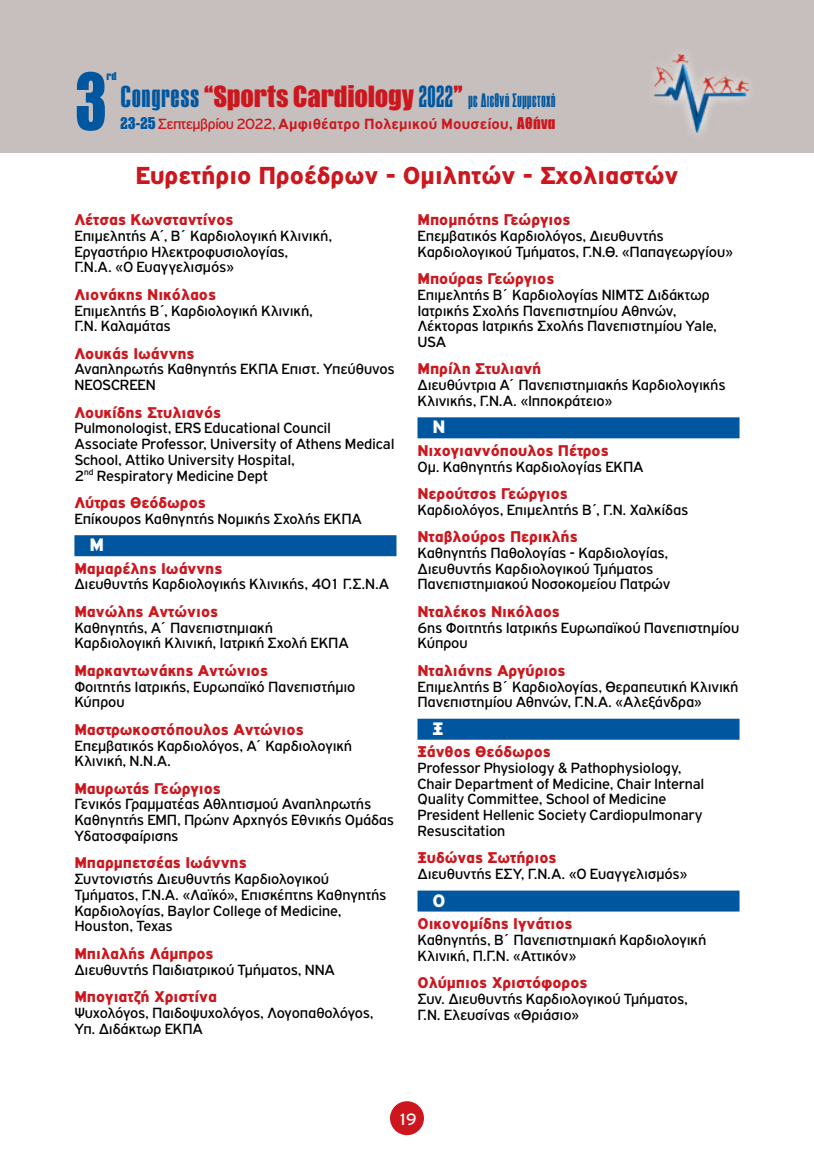
<style>
.page{position:relative;width:814px;height:1166px;background:#fff}
.page>*{position:absolute;margin:0;border:0;box-sizing:border-box;transform-origin:0 0}
.t1{font:900 76.48px "PF Fusion Sans";color:#0057a0;scale:.85 1}
.t2{font:900 28.35px "PF Fusion Sans";letter-spacing:-.01em;color:#cc171e}
.t3{font:900 26.25px "PF Highway Gothic";color:#cc171e}
.t4{font:900 19.25px "PF Highway Gothic";color:#fff}
.t5{font:300 18.2px "PF Fusion Sans";letter-spacing:.01em;color:#0057a0}
.t6{font:17.5px "PF Highway Gothic";color:#fff}
.t7{font:900 16.62px "PF Highway Gothic";color:#cc171e}
.t8{font:15.75px/15.8px "PF Highway Gothic";letter-spacing:-.01em;color:#000}
.t9{font:700 15.75px "PF Highway Gothic";letter-spacing:.015em;color:#cc171e}
.t10{font:900 10.5px "PF Fusion Sans";color:#0057a0}
.s1{font-weight:300;font-size:28.18px;color:#0057a0}
.s2{font-weight:300;color:#0057a0}
.s3{font-family:"PF Fusion Sans";font-weight:900;color:#0057a0}
.s4{font-weight:400}
.s5{font-family:"PF Fusion Sans";font-weight:900}
</style>
<div class="page">
<div style="left:0;top:0;width:814px;height:152px;background:#c6bfbd"></div>
<div style="left:390px;top:1101px;width:34px;height:34px;background:#cc171e;border-radius:50%"></div>
<img style="left:553px;top:53px;width:245px;height:100px">
<div style="left:74px;top:535px;width:322px;height:21px;background:#0057a0"></div>
<div style="left:417px;top:417px;width:322px;height:21px;background:#0057a0"></div>
<div style="left:417px;top:719px;width:322px;height:21px;background:#0057a0"></div>
<div style="left:417px;top:890px;width:322px;height:21px;background:#0057a0"></div>
<h1 class="t1" style="left:74px;top:54px;width:40px">3</h1>
<p class="t10" style="left:106px;top:69px;width:11px">rd</p>
<h2 class="t2" style="left:120px;top:79px;width:344px"><span class="s1">CONGRESS</span>“Sports Cardiology <span class="s2">2022</span>”</h2>
<p class="t9" style="left:120px;top:115px;width:437px"><span class="s3">23-25</span> <span class="s4">Σεπτεμβρίου 2022,</span> Αμφιθέατρο Πολεμικού Μουσείου, <span class="s5">Αθήνα</span></p>
<p class="t5" style="left:468px;top:90px;width:89px">ΜΕ ΔΙΕΘΝΉ ΣΥΜΜΕΤΟΧΉ</p>
<h3 class="t3" style="left:136px;top:160px;width:544px">Ευρετήριο Προέδρων - Ομιλητών - Σχολιαστών</h3>
<p class="t7" style="left:74px;top:210px;width:161px">Λέτσας Κωνσταντίνος</p>
<p class="t8" style="left:74px;top:228px;width:259px">Επιμελητής Α΄, Β΄ Καρδιολογική Κλινική,<br>Εργαστήριο Ηλεκτροφυσιολογίας,<br>Γ.Ν.Α. «Ο Ευαγγελισμός»</p>
<p class="t7" style="left:74px;top:285px;width:143px">Λιονάκης Νικόλαος</p>
<p class="t8" style="left:74px;top:302px;width:240px">Επιμελητής Β΄, Καρδιολογική Κλινική,<br>Γ.Ν. Καλαμάτας</p>
<p class="t7" style="left:74px;top:344px;width:122px">Λουκάς Ιωάννης</p>
<p class="t8" style="left:74px;top:361px;width:322px">Αναπληρωτής Καθηγητής ΕΚΠΑ Επιστ. Υπεύθυνος<br>NEOSCREEN</p>
<p class="t7" style="left:74px;top:403px;width:148px">Λουκίδης Στυλιανός</p>
<p class="t8" style="left:74px;top:420px;width:321px">Pulmonologist, ERS Educational Council Associate Professor, University of Athens Medical School, Attiko University Hospital,<br>2<sup>nd</sup> Respiratory Medicine Dept</p>
<p class="t7" style="left:74px;top:493px;width:133px">Λύτρας Θεόδωρος</p>
<p class="t8" style="left:74px;top:511px;width:289px">Επίκουρος Καθηγητής Νομικής Σχολής ΕΚΠΑ</p>
<p class="t4" style="left:89px;top:534px;width:16px">Μ</p>
<p class="t7" style="left:74px;top:559px;width:149px">Μαμαρέλης Ιωάννης</p>
<p class="t8" style="left:74px;top:576px;width:316px">Διευθυντής Καρδιολογικής Κλινικής, 401 Γ.Σ.Ν.Α</p>
<p class="t7" style="left:74px;top:602px;width:145px">Μανώλης Αντώνιος</p>
<p class="t8" style="left:74px;top:619px;width:276px">Καθηγητής, Α΄ Πανεπιστημιακή<br>Καρδιολογική Κλινική, Ιατρική Σχολή ΕΚΠΑ</p>
<p class="t7" style="left:74px;top:661px;width:195px">Μαρκαντωνάκης Αντώνιος</p>
<p class="t8" style="left:74px;top:678px;width:282px">Φοιτητής Ιατρικής, Ευρωπαϊκό Πανεπιστήμιο<br>Κύπρου</p>
<p class="t7" style="left:74px;top:720px;width:231px">Μαστρωκοστόπουλος Αντώνιος</p>
<p class="t8" style="left:74px;top:737px;width:279px">Επεμβατικός Καρδιολόγος, Α΄ Καρδιολογική<br>Κλινική, Ν.Ν.Α.</p>
<p class="t7" style="left:74px;top:779px;width:148px">Μαυρωτάς Γεώργιος</p>
<p class="t8" style="left:74px;top:796px;width:321px">Γενικός Γραμματέας Αθλητισμού Αναπληρωτής<br>Καθηγητής ΕΜΠ, Πρώην Αρχηγός Εθνικής Ομάδας<br>Υδατοσφαίρισης</p>
<p class="t7" style="left:74px;top:854px;width:174px">Μπαρμπετσέας Ιωάννης</p>
<p class="t8" style="left:74px;top:871px;width:313px">Συντονιστής Διευθυντής Καρδιολογικού Τμήματος, Γ.Ν.Α. «Λαϊκό», Επισκέπτης Καθηγητής Καρδιολογίας, Baylor College of Medicine, Houston, Texas</p>
<p class="t7" style="left:74px;top:944px;width:141px">Μπιλαλής Λάμπρος</p>
<p class="t8" style="left:74px;top:961px;width:262px">Διευθυντής Παιδιατρικού Τμήματος, ΝΝΑ</p>
<p class="t7" style="left:74px;top:987px;width:144px">Μπογιατζή Χριστίνα</p>
<p class="t8" style="left:74px;top:1004px;width:301px">Ψυχολόγος, Παιδοψυχολόγος, Λογοπαθολόγος,<br>Υπ. Διδάκτωρ ΕΚΠΑ</p>
<p class="t7" style="left:417px;top:210px;width:154px">Μπομπότης Γεώργιος</p>
<p class="t8" style="left:417px;top:228px;width:317px">Επεμβατικός Καρδιολόγος, Διευθυντής<br>Καρδιολογικού Τμήματος, Γ.Ν.Θ. «Παπαγεωργίου»</p>
<p class="t7" style="left:417px;top:269px;width:138px">Μπούρας Γεώργιος</p>
<p class="t8" style="left:417px;top:287px;width:301px">Επιμελητής Β΄ Καρδιολογίας ΝΙΜΤΣ Διδάκτωρ Ιατρικής Σχολής Πανεπιστημίου Αθηνών, Λέκτορας Ιατρικής Σχολής Πανεπιστημίου Yale, USA</p>
<p class="t7" style="left:417px;top:360px;width:125px">Μπρίλη Στυλιανή</p>
<p class="t8" style="left:417px;top:377px;width:309px">Διευθύντρια Α΄ Πανεπιστημιακής Καρδιολογικής<br>Κλινικής, Γ.Ν.Α. «Ιπποκράτειο»</p>
<p class="t4" style="left:432px;top:416px;width:14px">Ν</p>
<p class="t7" style="left:417px;top:441px;width:193px">Νιχογιαννόπουλος Πέτρος</p>
<p class="t8" style="left:417px;top:458px;width:227px">Ομ. Καθηγητής Καρδιολογίας ΕΚΠΑ</p>
<p class="t7" style="left:417px;top:484px;width:152px">Νερούτσος Γεώργιος</p>
<p class="t8" style="left:417px;top:502px;width:272px">Καρδιολόγος, Επιμελητής Β΄, Γ.Ν. Χαλκίδας</p>
<p class="t7" style="left:417px;top:527px;width:162px">Νταβλούρος Περικλής</p>
<p class="t8" style="left:417px;top:545px;width:254px">Καθηγητής Παθολογίας - Καρδιολογίας,<br>Διευθυντής Καρδιολογικού Τμήματος<br>Πανεπιστημιακού Νοσοκομείου Πατρών</p>
<p class="t7" style="left:417px;top:602px;width:144px">Νταλέκος Νικόλαος</p>
<p class="t8" style="left:417px;top:619px;width:323px">6ης Φοιτητής Ιατρικής Ευρωπαϊκού Πανεπιστημίου<br>Κύπρου</p>
<p class="t7" style="left:417px;top:661px;width:149px">Νταλιάνης Αργύριος</p>
<p class="t8" style="left:417px;top:678px;width:322px">Επιμελητής Β΄ Καρδιολογίας, Θεραπευτική Κλινική<br>Πανεπιστημίου Αθηνών, Γ.Ν.Α. «Αλεξάνδρα»</p>
<p class="t4" style="left:432px;top:718px;width:12px">Ξ</p>
<p class="t7" style="left:417px;top:742px;width:135px">Ξάνθος Θεόδωρος</p>
<p class="t8" style="left:417px;top:760px;width:288px">Professor Physiology &amp; Pathophysiology, Chair Department of Medicine, Chair Internal Quality Committee, School of Medicine President Hellenic Society Cardiopulmonary Resuscitation</p>
<p class="t7" style="left:417px;top:849px;width:140px">Ξυδώνας Σωτήριος</p>
<p class="t8" style="left:417px;top:866px;width:271px">Διευθυντής ΕΣΥ, Γ.Ν.Α. «Ο Ευαγγελισμός»</p>
<p class="t4" style="left:432px;top:889px;width:14px">Ο</p>
<p class="t7" style="left:417px;top:914px;width:157px">Οικονομίδης Ιγνάτιος</p>
<p class="t8" style="left:417px;top:932px;width:290px">Καθηγητής, Β΄ Πανεπιστημιακή Καρδιολογική<br>Κλινική, Π.Γ.Ν. «Αττικόν»</p>
<p class="t7" style="left:417px;top:973px;width:171px">Ολύμπιος Χριστόφορος</p>
<p class="t8" style="left:417px;top:990px;width:272px">Συν. Διευθυντής Καρδιολογικού Τμήματος,<br>Γ.Ν. Ελευσίνας «Θριάσιο»</p>
<p class="t6" style="left:397px;top:1110px;width:21px">19</p>
</div>
